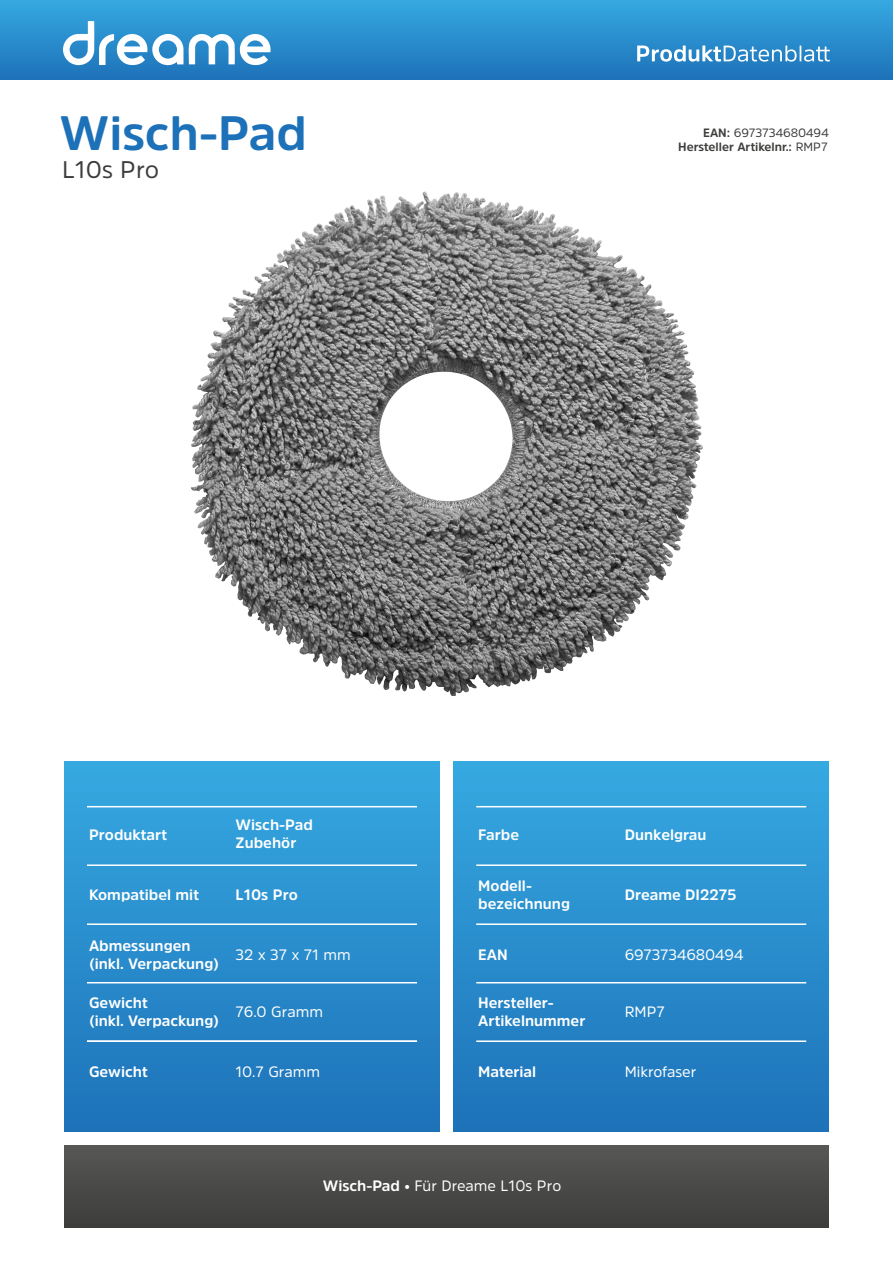
<style>
.page{position:relative;width:893px;height:1263px;background:#fff}
.page>*{position:absolute;margin:0;border:0;box-sizing:border-box;transform-origin:0 0}
.t1{font:700 48px "Amsi Pro";color:#1d71b8}
.t2{font:24px "Amsi Pro";color:#3c3c3b}
.t3{font:700 15px/18px "Amsi Pro";color:#fff}
.t4{font:15px "Amsi Pro";color:#fff}
.t5{font:700 12px/13.2px "Amsi Pro";color:#3c3c3b;text-align:right}
.s1{font-weight:400}
.s2{font-weight:700}
</style>
<div class="page">
<div style="left:0;top:0;width:893px;height:80px;background:linear-gradient(to bottom,#36a9e1,#1e72b9)"></div>
<div style="left:64px;top:1145px;width:765px;height:82px;background:#4a4a49"></div>
<svg style="left:637px;top:46px;width:193px;height:16px"></svg>
<svg style="left:63px;top:21px;width:209px;height:46px"></svg>
<div style="left:454px;top:761px;width:375px;height:371px;background:linear-gradient(to bottom,#38aae1,#1d72b8)"></div>
<div style="left:64px;top:761px;width:375px;height:371px;background:linear-gradient(to bottom,#38aae1,#1d72b8)"></div>
<hr style="left:87px;top:806px;width:330px;height:1px;background:#fff">
<hr style="left:87px;top:864px;width:330px;height:2px;background:#fff">
<hr style="left:87px;top:923px;width:330px;height:2px;background:#fff">
<hr style="left:87px;top:982px;width:330px;height:1px;background:#fff">
<hr style="left:87px;top:1040px;width:330px;height:2px;background:#fff">
<hr style="left:476px;top:923px;width:330px;height:2px;background:#fff">
<hr style="left:476px;top:982px;width:330px;height:1px;background:#fff">
<hr style="left:476px;top:1040px;width:330px;height:2px;background:#fff">
<hr style="left:476px;top:806px;width:330px;height:1px;background:#fff">
<hr style="left:476px;top:864px;width:330px;height:2px;background:#fff">
<img style="left:191px;top:191px;width:512px;height:505px">
<h1 class="t1" style="left:59px;top:101px;width:249px">Wisch-Pad</h1>
<h2 class="t2" style="left:62px;top:153px;width:99px">L10s Pro</h2>
<p class="t5" style="left:678px;top:126px;width:152px">EAN: <span class="s1">6973734680494<br></span>Hersteller Artikelnr.: <span class="s1">RMP7</span></p>
<p class="t3" style="left:89px;top:825px;width:80px">Produktart</p>
<p class="t3" style="left:236px;top:815px;width:79px">Wisch-Pad<br>Zubehör</p>
<p class="t3" style="left:478px;top:825px;width:42px">Farbe</p>
<p class="t3" style="left:625px;top:825px;width:83px">Dunkelgrau</p>
<p class="t3" style="left:89px;top:886px;width:112px">Kompatibel mit</p>
<p class="t3" style="left:236px;top:886px;width:64px">L10s Pro</p>
<p class="t3" style="left:478px;top:876px;width:93px">Modell&shy;bezeichnung</p>
<p class="t3" style="left:625px;top:886px;width:113px">Dreame DI2275</p>
<p class="t3" style="left:89px;top:936px;width:131px">Abmessungen (inkl. Verpackung)</p>
<p class="t3" style="left:89px;top:994px;width:131px">Gewicht<br>(inkl. Verpackung)</p>
<p class="t4" style="left:236px;top:1001px;width:89px">76.0 Gramm</p>
<p class="t3" style="left:478px;top:994px;width:109px">Hersteller-<br>Artikelnummer</p>
<p class="t4" style="left:625px;top:1001px;width:42px">RMP7</p>
<p class="t4" style="left:236px;top:944px;width:117px">32 x 37 x 71 mm</p>
<p class="t4" style="left:625px;top:944px;width:120px">6973734680494</p>
<p class="t3" style="left:478px;top:945px;width:31px">EAN</p>
<p class="t3" style="left:89px;top:1062px;width:60px">Gewicht</p>
<p class="t4" style="left:236px;top:1061px;width:86px">10.7 Gramm</p>
<p class="t3" style="left:478px;top:1062px;width:60px">Material</p>
<p class="t4" style="left:625px;top:1061px;width:73px">Mikrofaser</p>
<p class="t4" style="left:323px;top:1175px;width:240px"><span class="s2">Wisch-Pad</span> • Für Dreame L10s Pro</p>
</div>
